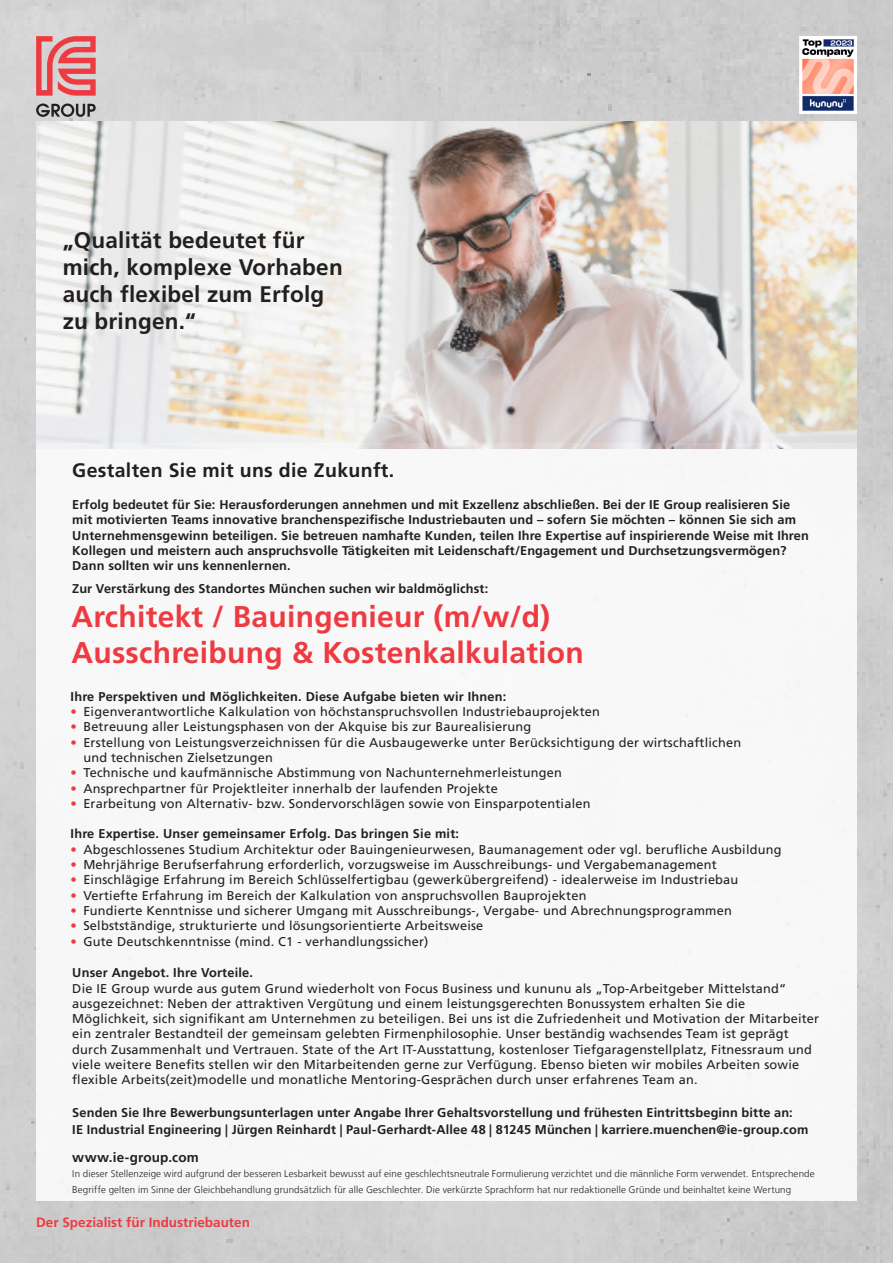
<style>
.page{position:relative;width:893px;height:1263px;background:#cfcfcf}
.page>*{position:absolute;margin:0;border:0;box-sizing:border-box;transform-origin:0 0}
.Fließtext{font:700 30px/36px "Frutiger LT Com";letter-spacing:.01em;color:#ee3a41}
.Fließtext-2{font:700 22.5px/27px "Frutiger LT Com";letter-spacing:.01em;color:#231f20}
.Fließtext-3{font:700 19.5px "Frutiger LT Com";letter-spacing:.015em;color:#231f20}
.Fließtext_Hervorhebung{font:700 13.5px "Frutiger LT Com";color:#ee3a41}
.Fließtext_Hervorhebung-2{font:700 13.5px "Frutiger LT Com";letter-spacing:.01em;color:#231f20}
.Fließtext-4{font:12.75px/15.3px "Frutiger LT Com";letter-spacing:.015em;color:#231f20}
.Fließtext-5{font:700 12.75px/15.3px "Frutiger LT Com";letter-spacing:.01em;color:#231f20}
.Fließtext_Hervorhebung-3{font:700 12.75px "Frutiger LT Com";letter-spacing:.01em;color:#231f20}
.Fließtext_Hervorhebung-4{font:300 9.75px/16.5px "Frutiger LT Com";letter-spacing:.015em;color:#231f20}
.s1{color:#ee3a41}
</style>
<div class="page">
<div style="left:36px;top:444px;width:821px;height:757px;background:#f8f8f8"></div>
<img style="left:36px;top:122px;width:821px;height:327px">
<svg style="left:36px;top:36px;width:60px;height:60px"></svg>
<svg style="left:36px;top:104px;width:60px;height:13px"></svg>
<img style="left:799px;top:37px;width:58px;height:77px">
<p class="Fließtext-2" style="left:63px;top:227px;width:282px">„Qualität bedeutet für mich, komplexe Vorhaben auch flexibel zum Erfolg zu bringen.“</p>
<p class="Fließtext-3" style="left:72px;top:459px;width:323px">Gestalten Sie mit uns die Zukunft.</p>
<p class="Fließtext-5" style="left:72px;top:497px;width:738px">Erfolg bedeutet für Sie: Herausforderungen annehmen und mit Exzellenz abschließen. Bei der IE Group realisieren Sie mit motivierten Teams innovative branchenspezifische Industriebauten und – sofern Sie möchten – können Sie sich am Unternehmensgewinn beteiligen. Sie betreuen namhafte Kunden, teilen Ihre Expertise auf inspirierende Weise mit Ihren Kollegen und meistern auch anspruchsvolle Tätigkeiten mit Leidenschaft/Engagement und Durchsetzungsvermögen?<br>Dann sollten wir uns kennenlernen.</p>
<p class="Fließtext" style="left:71px;top:598px;width:514px">Architekt / Bauingenieur (m/w/d)<br>Ausschreibung &amp; Kostenkalkulation</p>
<p class="Fließtext_Hervorhebung-3" style="left:72px;top:581px;width:418px">Zur Verstärkung des Standortes München suchen wir baldmöglichst:</p>
<p class="Fließtext-5" style="left:71px;top:689px;width:437px">Ihre Perspektiven und Möglichkeiten. Diese Aufgabe bieten wir Ihnen:</p>
<p class="Fließtext-4" style="left:71px;top:704px;width:531px"><span class="s1">•</span> Eigenverantwortliche Kalkulation von höchstanspruchsvollen Industriebauprojekten</p>
<p class="Fließtext-4" style="left:71px;top:719px;width:462px"><span class="s1">•</span> Betreuung aller Leistungsphasen von der Akquise bis zur Baurealisierung</p>
<p class="Fließtext-4" style="left:83px;top:735px;width:659px;text-indent:-13px"><span class="s1">•</span> Erstellung von Leistungsverzeichnissen für die Ausbaugewerke unter Berücksichtigung der wirtschaftlichen und technischen Zielsetzungen</p>
<p class="Fließtext-4" style="left:71px;top:765px;width:493px"><span class="s1">•</span> Technische und kaufmännische Abstimmung von Nachunternehmerleistungen</p>
<p class="Fließtext-4" style="left:71px;top:780px;width:429px"><span class="s1">•</span> Ansprechpartner für Projektleiter innerhalb der laufenden Projekte</p>
<p class="Fließtext-4" style="left:71px;top:796px;width:521px"><span class="s1">•</span> Erarbeitung von Alternativ- bzw. Sondervorschlägen sowie von Einsparpotentialen</p>
<p class="Fließtext-5" style="left:71px;top:826px;width:390px">Ihre Expertise. Unser gemeinsamer Erfolg. Das bringen Sie mit:</p>
<p class="Fließtext-4" style="left:71px;top:842px;width:712px"><span class="s1">•</span> Abgeschlossenes Studium Architektur oder Bauingenieurwesen, Baumanagement oder vgl. berufliche Ausbildung</p>
<p class="Fließtext-4" style="left:71px;top:857px;width:648px"><span class="s1">•</span> Mehrjährige Berufserfahrung erforderlich, vorzugsweise im Ausschreibungs- und Vergabemanagement</p>
<p class="Fließtext-4" style="left:71px;top:872px;width:669px"><span class="s1">•</span> Einschlägige Erfahrung im Bereich Schlüsselfertigbau (gewerkübergreifend) - idealerweise im Industriebau</p>
<p class="Fließtext-4" style="left:71px;top:888px;width:517px"><span class="s1">•</span> Vertiefte Erfahrung im Bereich der Kalkulation von anspruchsvollen Bauprojekten</p>
<p class="Fließtext-4" style="left:71px;top:903px;width:663px"><span class="s1">•</span> Fundierte Kenntnisse und sicherer Umgang mit Ausschreibungs-, Vergabe- und Abrechnungsprogrammen</p>
<p class="Fließtext-4" style="left:71px;top:918px;width:414px"><span class="s1">•</span> Selbstständige, strukturierte und lösungsorientierte Arbeitsweise</p>
<p class="Fließtext-4" style="left:71px;top:933px;width:359px"><span class="s1">•</span> Gute Deutschkenntnisse (mind. C1 - verhandlungssicher)</p>
<p class="Fließtext-5" style="left:72px;top:965px;width:182px">Unser Angebot. Ihre Vorteile.</p>
<p class="Fließtext-4" style="left:72px;top:980px;width:748px">Die IE Group wurde aus gutem Grund wiederholt von Focus Business und kununu als „Top-Arbeitgeber Mittelstand“ ausgezeichnet: Neben der attraktiven Vergütung und einem leistungsgerechten Bonussystem erhalten Sie die Möglichkeit, sich signifikant am Unternehmen zu beteiligen. Bei uns ist die Zufriedenheit und Motivation der Mitarbeiter ein zentraler Bestandteil der gemeinsam gelebten Firmenphilosophie. Unser beständig wachsendes Team ist geprägt durch Zusammenhalt und Vertrauen. State of the Art IT-Ausstattung, kostenloser Tiefgaragenstellplatz, Fitnessraum und viele weitere Benefits stellen wir den Mitarbeitenden gerne zur Verfügung. Ebenso bieten wir mobiles Arbeiten sowie flexible Arbeits(zeit)modelle und monatliche Mentoring-Gesprächen durch unser erfahrenes Team an.</p>
<p class="Fließtext_Hervorhebung-3" style="left:72px;top:1105px;width:722px">Senden Sie Ihre Bewerbungsunterlagen unter Angabe Ihrer Gehaltsvorstellung und frühesten Eintrittsbeginn bitte an:</p>
<p class="Fließtext_Hervorhebung-3" style="left:72px;top:1122px;width:737px">IE Industrial Engineering | Jürgen Reinhardt | Paul-Gerhardt-Allee 48 | 81245 München | karriere.muenchen@ie-group.com</p>
<p class="Fließtext_Hervorhebung-2" style="left:72px;top:1149px;width:128px">www.ie-group.com</p>
<p class="Fließtext_Hervorhebung-4" style="left:72px;top:1165px;width:744px">In dieser Stellenzeige wird aufgrund der besseren Lesbarkeit bewusst auf eine geschlechtsneutrale Formulierung verzichtet und die männliche Form verwendet. Entsprechende<br>Begriffe gelten im Sinne der Gleichbehandlung grundsätzlich für alle Geschlechter. Die verkürzte Sprachform hat nur redaktionelle Gründe und beinhaltet keine Wertung</p>
<p class="Fließtext_Hervorhebung" style="left:36px;top:1214px;width:215px">Der Spezialist für Industriebauten</p>
</div>
